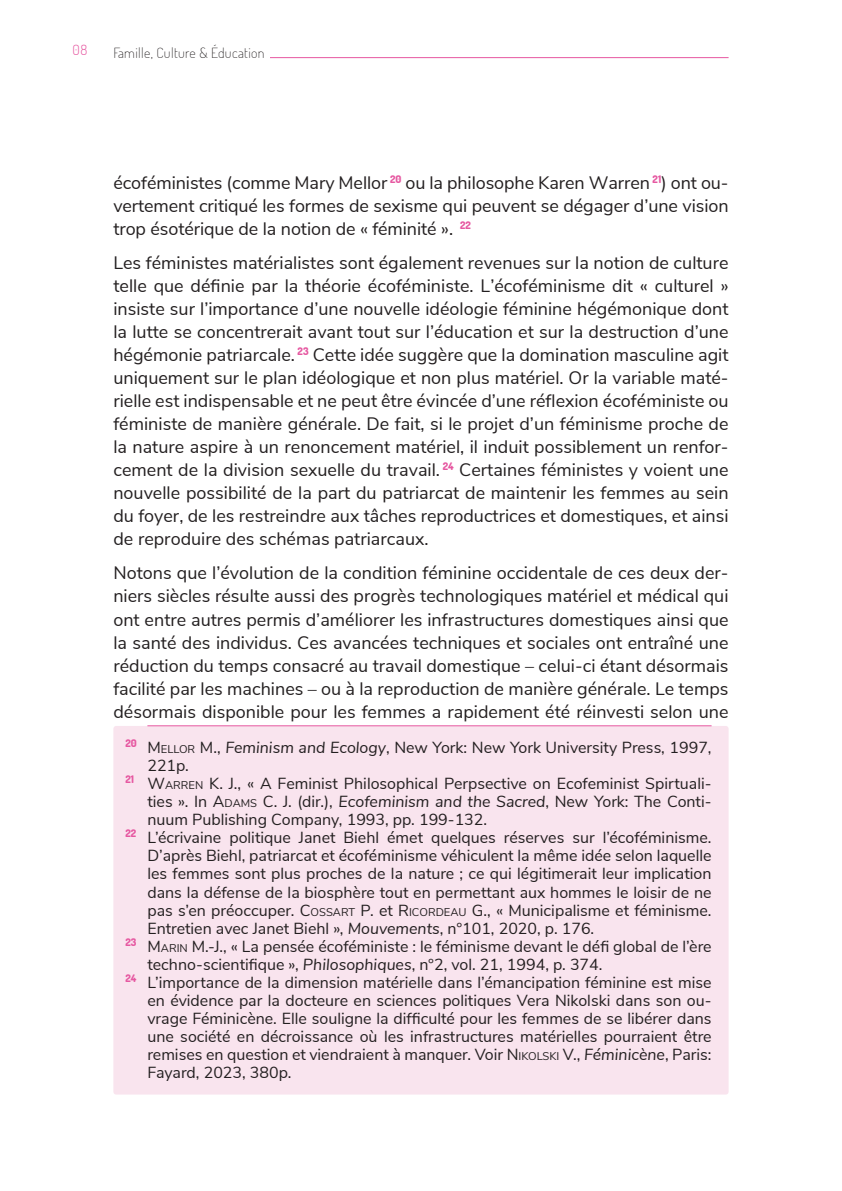
<style>
.page{position:relative;width:842px;height:1191px;background:#fff}
.page>*{position:absolute;margin:0;border:0;box-sizing:border-box;transform-origin:0 0}
.t1{font:18px/23px "Nunito Sans";color:#231f20;text-align:justify}
.t2{font:16px "Nunito Sans";color:#231f20}
.t3{font:200 14px "Dosis";letter-spacing:.025em;color:#231f20}
.t4{font:300 14px "Dosis";color:#e658a1}
.s1{font-style:inherit}
.s2{font-size:11.2px}
.s3{font-style:italic}
</style>
<div class="page">
<hr style="left:113px;top:57px;width:616px;height:1px;background:#e658a1">
<div style="left:108px;top:52px;width:162px;height:10px;background:#fff"></div>
<div style="left:113px;top:726px;width:616px;height:368px;background:#f9e4ee;border-radius:3px"></div>
<hr style="left:147px;top:725px;width:564px;height:1px;background:#e658a1">
<p class="t4" style="left:73px;top:41px;width:16px">08</p>
<p class="t3" style="left:113px;top:44px;width:153px">Famille, Culture &amp; Éducation</p>
<p class="t1" style="left:113px;top:170px;width:617px">écoféministes (comme Mary Mellor <sup>20</sup> ou la philosophe Karen Warren <sup>21</sup>) ont ou&shy;vertement critiqué les formes de sexisme qui peuvent se dégager d’une vision trop ésotérique de la notion de « féminité ». <sup>22</sup></p>
<p class="t1" style="left:113px;top:250px;width:617px">Les féministes matérialistes sont également revenues sur la notion de culture telle que définie par la théorie écoféministe. L’écoféminisme dit « culturel » insiste sur l’importance d’une nouvelle idéologie féminine hégémonique dont la lutte se concentrerait avant tout sur l’éducation et sur la destruction d’une hégémonie patriarcale. <sup>23</sup> Cette idée suggère que la domination masculine agit uniquement sur le plan idéologique et non plus matériel. Or la variable maté&shy;rielle est indispensable et ne peut être évincée d’une réflexion écoféministe ou féministe de manière générale. De fait, si le projet d’un féminisme proche de la nature aspire à un renoncement matériel, il induit possiblement un renfor&shy;cement de la division sexuelle du travail. <sup>24</sup> Certaines féministes y voient une nouvelle possibilité de la part du patriarcat de maintenir les femmes au sein du foyer, de les restreindre aux tâches reproductrices et domestiques, et ainsi de reproduire des schémas patriarcaux.</p>
<p class="t1" style="left:113px;top:560px;width:617px">Notons que l’évolution de la condition féminine occidentale de ces deux der&shy;niers siècles résulte aussi des progrès technologiques matériel et médical qui ont entre autres permis d’améliorer les infrastructures domestiques ainsi que la santé des individus. Ces avancées techniques et sociales ont entraîné une réduction du temps consacré au travail domestique – celui-ci étant désormais facilité par les machines – ou à la reproduction de manière générale. Le temps désormais disponible pour les femmes a rapidement été réinvesti selon une</p>
<p class="t2" style="left:125px;top:736px;width:588px"><sup>20</sup> <span class="s1">M</span> <span class="s2">ELLOR</span> M., <span class="s3">Feminism and Ecology</span>, New York: New York University Press, 1997,</p>
<p class="t2" style="left:147px;top:754px;width:43px">221p.</p>
<p class="t2" style="left:125px;top:772px;width:588px"><sup>21</sup> <span class="s1">W</span><span class="s2">ARREN</span> K. J., « A Feminist Philosophical Perpsective on Ecofeminist Spirtuali-</p>
<p class="t2" style="left:147px;top:790px;width:566px">ties ». In <span class="s1">A</span><span class="s2">DAMS</span> C. J. (dir.), <span class="s3">Ecofeminism and the Sacred</span>, New York: The Conti-</p>
<p class="t2" style="left:147px;top:808px;width:341px">nuum Publishing Company, 1993, pp. 199-132.</p>
<p class="t2" style="left:125px;top:826px;width:588px"><sup>22</sup> L’écrivaine politique Janet Biehl émet quelques réserves sur l’écoféminisme.</p>
<p class="t2" style="left:147px;top:844px;width:566px">D’après Biehl, patriarcat et écoféminisme véhiculent la même idée selon laquelle</p>
<p class="t2" style="left:147px;top:862px;width:566px">les femmes sont plus proches de la nature ; ce qui légitimerait leur implication</p>
<p class="t2" style="left:147px;top:880px;width:566px">dans la défense de la biosphère tout en permettant aux hommes le loisir de ne</p>
<p class="t2" style="left:147px;top:898px;width:566px">pas s’en préoccuper. <span class="s1">C</span><span class="s2">OSSART</span> P. et <span class="s1">R</span> <span class="s2">ICORDEAU</span> G., « Municipalisme et féminisme.</p>
<p class="t2" style="left:147px;top:916px;width:448px">Entretien avec Janet Biehl », <span class="s3">Mouvements</span>, n°101, 2020, p. 176.</p>
<p class="t2" style="left:125px;top:934px;width:588px"><sup>23</sup> <span class="s1">M</span><span class="s2">ARIN</span> M.-J., « La pensée écoféministe : le féminisme devant le défi global de l’ère</p>
<p class="t2" style="left:147px;top:952px;width:457px">techno-scientifique », <span class="s3">Philosophiques</span>, n°2, vol. 21, 1994, p. 374.</p>
<p class="t2" style="left:125px;top:970px;width:588px"><sup>24</sup> L’importance de la dimension matérielle dans l’émancipation féminine est mise</p>
<p class="t2" style="left:147px;top:988px;width:566px">en évidence par la docteure en sciences politiques Vera Nikolski dans son ou-</p>
<p class="t2" style="left:147px;top:1006px;width:566px">vrage Féminicène. Elle souligne la difficulté pour les femmes de se libérer dans</p>
<p class="t2" style="left:147px;top:1024px;width:566px">une société en décroissance où les infrastructures matérielles pourraient être</p>
<p class="t2" style="left:147px;top:1042px;width:566px">remises en question et viendraient à manquer. Voir <span class="s1">N</span> <span class="s2">IKOLSKI</span> V., <span class="s3">Féminicène</span>, Paris:</p>
<p class="t2" style="left:147px;top:1060px;width:145px">Fayard, 2023, 380p.</p>
</div>
